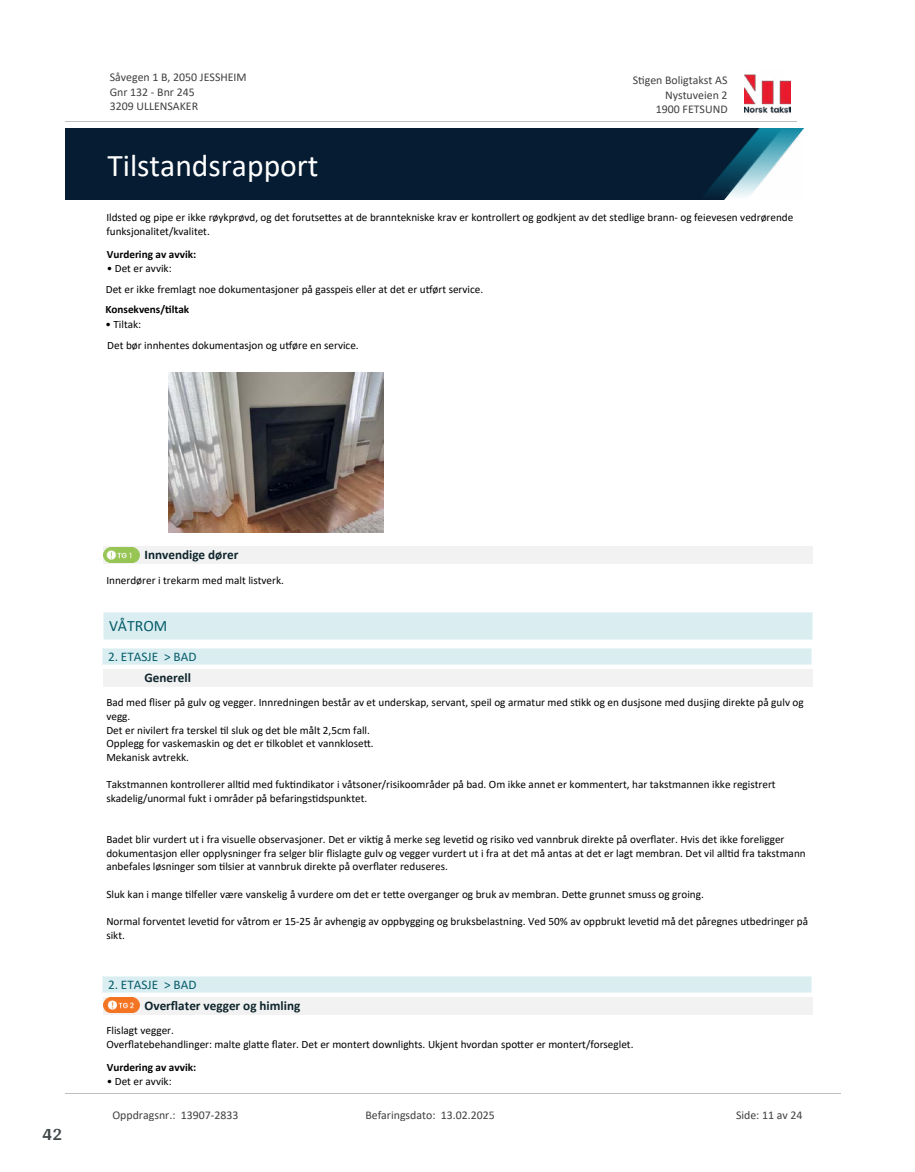
<style>
.page{position:relative;width:915px;height:1172px;background:#fff}
.page>*{position:absolute;margin:0;border:0;box-sizing:border-box;transform-origin:0 0}
.t1{font:31.65px "Calibri";color:#fff}
.t2{font:700 18px "Arya";color:#414749}
.t3{font:15.75px "Calibri";color:#065c69}
.t4{font:700 13.2px "Calibri";color:#0f252c}
.t5{font:13.2px "Calibri";color:#065c69}
.t6{font:11.85px/14.5px "Calibri";color:#404040}
.t7{font:11.25px/13.6px "Calibri";color:#000}
.t8{font:700 11.25px "Calibri";color:#000}
</style>
<div class="page">
<img style="left:169px;top:373px;width:214px;height:160px">
<div style="left:104px;top:547px;width:708px;height:17px;background:#f2f2f2"></div>
<svg style="left:107px;top:562px;width:29px;height:1px"></svg>
<img style="left:104px;top:547px;width:35px;height:15px">
<div style="left:104px;top:612px;width:708px;height:27px;background:#daeef2"></div>
<hr style="left:104px;top:612px;width:708px;height:1px;background:#eaf5f7">
<hr style="left:104px;top:639px;width:708px;height:1px;background:#eaf5f7">
<div style="left:104px;top:669px;width:708px;height:17px;background:#f2f2f2"></div>
<div style="left:103px;top:648px;width:708px;height:17px;background:#daeef2"></div>
<hr style="left:103px;top:648px;width:708px;height:1px;background:#eaf5f7">
<hr style="left:103px;top:664px;width:708px;height:1px;background:#eaf5f7">
<div style="left:104px;top:997px;width:708px;height:17px;background:#f2f2f2"></div>
<svg style="left:107px;top:997px;width:29px;height:1px"></svg>
<img style="left:104px;top:998px;width:35px;height:15px">
<div style="left:103px;top:976px;width:708px;height:16px;background:#daeef2"></div>
<hr style="left:103px;top:976px;width:708px;height:1px;background:#eaf5f7">
<hr style="left:103px;top:992px;width:708px;height:1px;background:#eaf5f7">
<img style="left:744px;top:74px;width:46px;height:40px">
<hr style="left:65px;top:121px;width:731px;height:1px;background:#c0c0c0">
<img style="left:65px;top:129px;width:738px;height:71px">
<hr style="left:65px;top:1093px;width:775px;height:1px;background:#c0c0c0">
<p class="t6" style="left:110px;top:70px;width:138px">Såvegen 1 B, 2050 JESSHEIM<br>Gnr 132 - Bnr 245<br>3209 ULLENSAKER</p>
<p class="t6" style="left:632px;top:73px;width:96px">S琀椀gen Boligtakst AS</p>
<p class="t6" style="left:664px;top:87px;width:64px">Nystuveien 2</p>
<p class="t6" style="left:655px;top:102px;width:73px">1900 FETSUND</p>
<h1 class="t1" style="left:107px;top:143px;width:213px">Tilstandsrapport</h1>
<p class="t7" style="left:106px;top:210px;width:688px">Ildsted og pipe er ikke røykprøvd, og det forutse琀琀es at de branntekniske krav er kontrollert og godkjent av det stedlige brann- og feievesen vedrørende funksjonalitet/kvalitet.</p>
<p class="t8" style="left:107px;top:246px;width:91px">Vurdering av avvik:</p>
<p class="t7" style="left:106px;top:258px;width:379px;line-height:20.7px">• Det er avvik:<br>Det er ikke fremlagt noe dokumentasjoner på gasspeis eller at det er u琀昀ørt service.</p>
<p class="t8" style="left:105px;top:302px;width:85px">Konsekvens/琀椀ltak</p>
<p class="t7" style="left:105px;top:313px;width:255px;line-height:21.8px">• Tiltak:<br>Det bør innhentes dokumentasjon og u琀昀øre en service.</p>
<h2 class="t2" style="left:43px;top:1123px;width:21px">42</h2>
<p class="t4" style="left:144px;top:546px;width:95px">Innvendige dører</p>
<p class="t7" style="left:106px;top:573px;width:179px">Innerdører i trekarm med malt listverk.</p>
<h3 class="t3" style="left:109px;top:615px;width:60px">VÅTROM</h3>
<p class="t5" style="left:108px;top:647px;width:90px">2. ETASJE &gt; BAD</p>
<p class="t4" style="left:144px;top:668px;width:48px">Generell</p>
<p class="t7" style="left:106px;top:695px;width:698px">Bad med 昀氀iser på gulv og vegger. Innredningen består av et underskap, servant, speil og armatur med s琀椀kk og en dusjsone med dusjing direkte på gulv og vegg.<br>Det er nivilert fra terskel 琀椀l sluk og det ble målt 2,5cm fall.<br>Opplegg for vaskemaskin og det er 琀椀lkoblet et vannklose琀琀.<br>Mekanisk avtrekk.</p>
<p class="t7" style="left:106px;top:777px;width:670px">Takstmannen kontrollerer all琀椀d med fuk琀椀ndikator i våtsoner/risikoområder på bad. Om ikke annet er kommentert, har takstmannen ikke registrert skadelig/unormal fukt i områder på befarings琀椀dspunktet.</p>
<p class="t7" style="left:106px;top:832px;width:700px">Badet blir vurdert ut i fra visuelle observasjoner. Det er vik琀椀g å merke seg leve琀椀d og risiko ved vannbruk direkte på over昀氀ater. Hvis det ikke foreligger dokumentasjon eller opplysninger fra selger blir 昀氀islagte gulv og vegger vurdert ut i fra at det må antas at det er lagt membran. Det vil all琀椀d fra takstmann anbefales løsninger som 琀椀lsier at vannbruk direkte på over昀氀ater reduseres.</p>
<p class="t7" style="left:106px;top:887px;width:598px">Sluk kan i mange 琀椀lfeller være vanskelig å vurdere om det er te琀琀e overganger og bruk av membran. De琀琀e grunnet smuss og groing.</p>
<p class="t7" style="left:106px;top:914px;width:703px">Normal forventet leve琀椀d for våtrom er 15-25 år avhengig av oppbygging og bruksbelastning. Ved 50% av oppbrukt leve琀椀d må det påregnes utbedringer på sikt.</p>
<p class="t5" style="left:108px;top:975px;width:90px">2. ETASJE &gt; BAD</p>
<p class="t4" style="left:144px;top:996px;width:157px">Over昀氀ater vegger og himling</p>
<p class="t7" style="left:106px;top:1023px;width:528px">Flislagt vegger.<br>Over昀氀atebehandlinger: malte gla琀琀e 昀氀ater. Det er montert downlights. Ukjent hvordan spo琀琀er er montert/forseglet.</p>
<p class="t8" style="left:107px;top:1059px;width:91px">Vurdering av avvik:</p>
<p class="t7" style="left:107px;top:1074px;width:66px">• Det er avvik:</p>
<p class="t6" style="left:112px;top:1107px;width:127px">Oppdragsnr.: 13907-2833</p>
<p class="t6" style="left:365px;top:1107px;width:131px">Befaringsdato: 13.02.2025</p>
<p class="t6" style="left:735px;top:1107px;width:68px">Side: 11 av 24</p>
</div>
